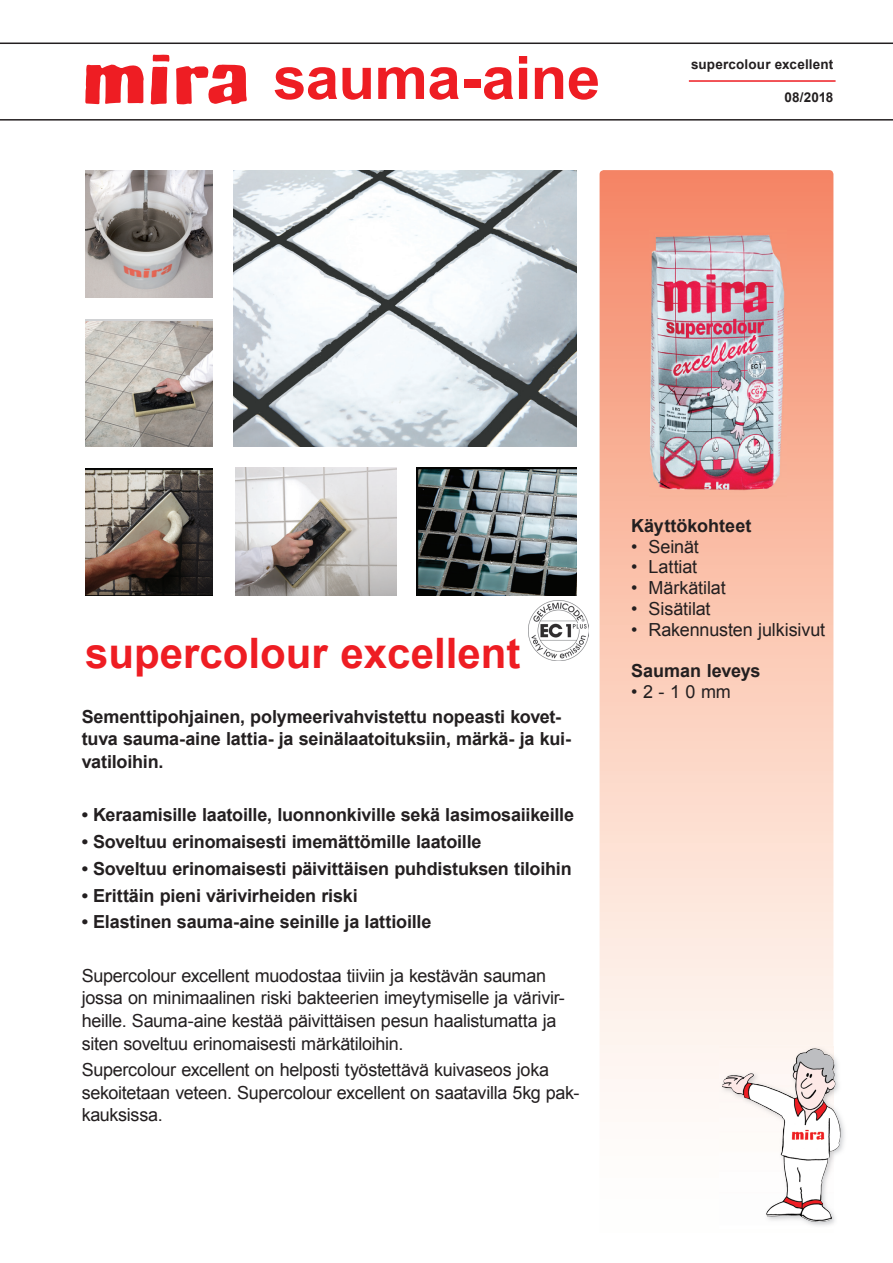
<style>
.page{position:relative;width:893px;height:1263px;background:#fff}
.page>*{position:absolute;margin:0;border:0;box-sizing:border-box;transform-origin:0 0}
.t1{font:700 60px "Arial";letter-spacing:-.01em;color:#ee1d23}
.t2{font:700 42px "Arial";color:#ee1d23}
.t3{font:18px/22.5px "Arial";letter-spacing:-.015em;color:#231f20}
.t4{font:700 18px/22.5px "Arial";letter-spacing:-.01em;color:#231f20}
.t5{font:700 13.5px "Arial";letter-spacing:.01em;color:#231f20}
</style>
<div class="page">
<svg style="left:600px;top:170px;width:233px;height:922px;background:#facab8"></svg>
<hr style="left:0;top:119px;width:893px;height:2px;background:#231f20">
<img style="left:720px;top:1046px;width:125px;height:180px">
<img style="left:722px;top:1048px;width:92px;height:50px">
<svg style="left:85px;top:64px;width:59px;height:40px"></svg>
<svg style="left:151px;top:55px;width:19px;height:49px"></svg>
<svg style="left:176px;top:64px;width:71px;height:41px"></svg>
<hr style="left:0;top:43px;width:893px;height:1px;background:#231f20">
<img style="left:528px;top:600px;width:61px;height:61px">
<img style="left:85px;top:170px;width:128px;height:128px">
<img style="left:85px;top:321px;width:128px;height:125px">
<img style="left:235px;top:468px;width:162px;height:127px">
<img style="left:234px;top:170px;width:343px;height:276px">
<img style="left:85px;top:469px;width:128px;height:126px">
<img style="left:416px;top:468px;width:161px;height:127px">
<hr style="left:689px;top:80px;width:147px;height:2px;background:#ee1d23">
<img style="left:650px;top:228px;width:136px;height:270px">
<h1 class="t1" style="left:273px;top:38px;width:329px">sauma-aine</h1>
<p class="t5" style="left:691px;top:55px;width:144px">supercolour excellent</p>
<p class="t5" style="left:784px;top:88px;width:51px">08/2018</p>
<h2 class="t2" style="left:85px;top:626px;width:437px">supercolour excellent</h2>
<p class="t4" style="left:82px;top:706px;width:491px">Sementtipohjainen, polymeerivahvistettu nopeasti kovet&shy;tuva sauma-aine lattia- ja seinälaatoituksiin, märkä- ja kui&shy;vatiloihin.</p>
<p class="t4" style="left:82px;top:804px;width:494px">• Keraamisille laatoille, luonnonkiville sekä lasimosaiikeille</p>
<p class="t4" style="left:82px;top:831px;width:401px">• Soveltuu erinomaisesti imemättömille laatoille</p>
<p class="t4" style="left:82px;top:858px;width:491px">• Soveltuu erinomaisesti päivittäisen puhdistuksen tiloihin</p>
<p class="t4" style="left:82px;top:885px;width:277px">• Erittäin pieni värivirheiden riski</p>
<p class="t4" style="left:82px;top:911px;width:351px">• Elastinen sauma-aine seinille ja lattioille</p>
<p class="t3" style="left:82px;top:964px;width:485px">Supercolour excellent muodostaa tiiviin ja kestävän sauman jossa on minimaalinen riski bakteerien imeytymiselle ja värivir&shy;heille. Sauma-aine kestää päivittäisen pesun haalistumatta ja siten soveltuu erinomaisesti märkätiloihin.</p>
<p class="t3" style="left:82px;top:1059px;width:499px">Supercolour excellent on helposti työstettävä kuivaseos joka sekoitetaan veteen. Supercolour excellent on saatavilla 5kg pak&shy;kauksissa.</p>
<p class="t4" style="left:631px;top:515px;width:122px">Käyttökohteet</p>
<p class="t3" style="left:631px;top:535px;width:69px">• Seinät</p>
<p class="t3" style="left:631px;top:556px;width:68px">• Lattiat</p>
<p class="t3" style="left:631px;top:577px;width:96px">• Märkätilat</p>
<p class="t3" style="left:631px;top:597px;width:81px">• Sisätilat</p>
<p class="t3" style="left:631px;top:618px;width:196px">• Rakennusten julkisivut</p>
<p class="t4" style="left:631px;top:660px;width:131px">Sauman leveys</p>
<p class="t3" style="left:631px;top:680px;width:101px">• 2 - 1 0 mm</p>
</div>
